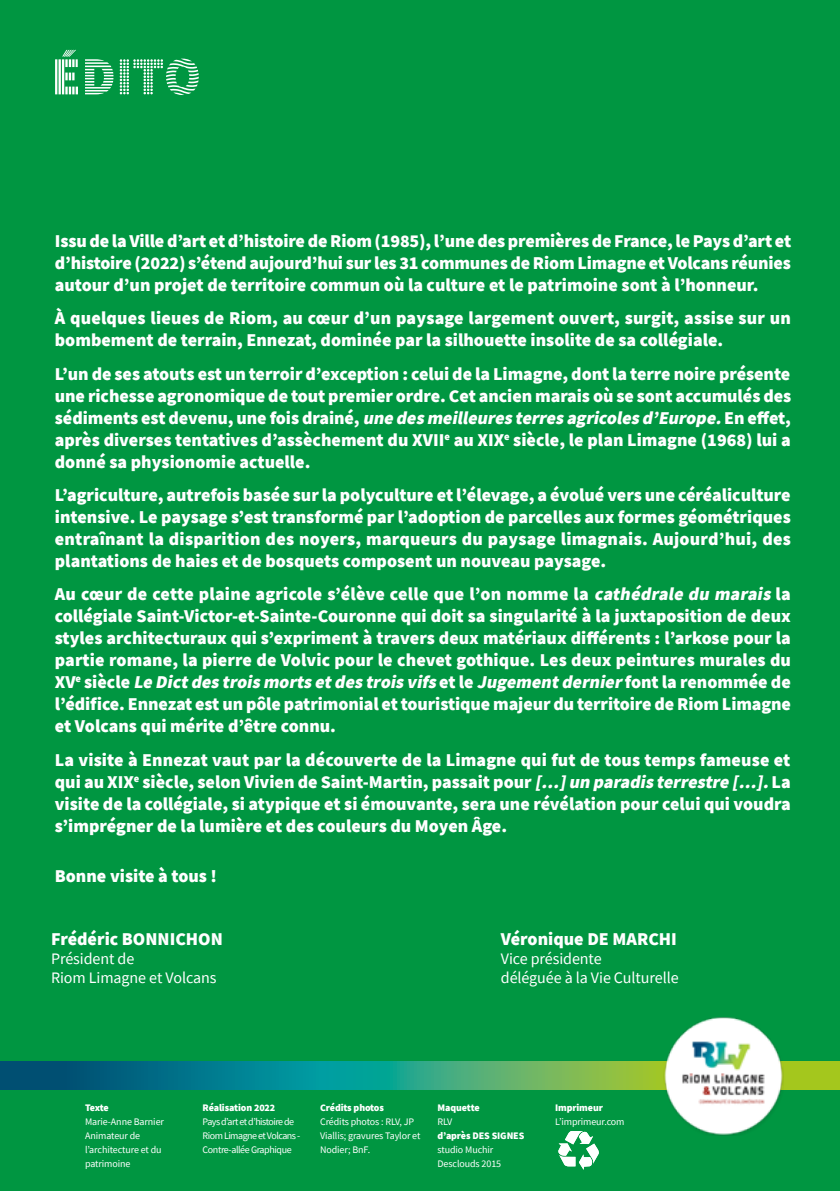
<style>
.page{position:relative;width:840px;height:1191px;background:#fff}
.page>*{position:absolute;margin:0;border:0;box-sizing:border-box;transform-origin:0 0}
.t1{font:900 54px "Source Sans Pro DISPLAYV2";color:#fff}
.t2{font:900 18px/22px "Source Sans Pro";color:#fff;text-align:justify}
.t3{font:16px/19.2px "Source Sans Pro";letter-spacing:-.005em;color:#fff}
.t4{font:10px/14px "Source Sans Pro";letter-spacing:-.01em;color:#fff}
.t5{font:900 10px "Source Sans Pro";letter-spacing:-.01em;color:#fff}
.t6{font:10px/14px "Source Sans Pro";letter-spacing:-.05em;color:#fff}
.s1{font-style:italic}
</style>
<div class="page">
<div style="left:0;top:0;width:839px;height:1191px;background:#009641"></div>
<svg style="left:0;top:1061px;width:839px;height:28px"></svg>
<img style="left:662px;top:1017px;width:121px;height:118px">
<svg style="left:558px;top:1131px;width:40px;height:38px"></svg>
<h1 class="t1" style="left:51px;top:48px;width:151px">ÉDITO</h1>
<p class="t2" style="left:55px;top:230px;width:737px">Issu de la Ville d’art et d’histoire de Riom (1985), l’une des premières de France, le Pays d’art et d’histoire (2022) s’étend aujourd’hui sur les 31 communes de Riom Limagne et Volcans réunies autour d’un projet de territoire commun où la culture et le patrimoine sont à l’honneur.</p>
<p class="t2" style="left:55px;top:307px;width:737px">À quelques lieues de Riom, au cœur d’un paysage largement ouvert, surgit, assise sur un bombement de terrain, Ennezat, dominée par la silhouette insolite de sa collégiale.</p>
<p class="t2" style="left:55px;top:362px;width:737px">L’un de ses atouts est un terroir d’exception : celui de la Limagne, dont la terre noire présente une richesse agronomique de tout premier ordre. Cet ancien marais où se sont accumulés des s é d i m e n ts e st d eve n u , u n e fo i s d ra i n é , <span class="s1">une desmeilleuresterresagricolesd’Europe.</span>E n e ffet , après diverses tentatives d’assèchement du XVII<sup>e</sup> au XIX<sup>e</sup> siècle, le plan Limagne (1968) lui a donné sa physionomie actuelle.</p>
<p class="t2" style="left:55px;top:484px;width:737px">L’agriculture, autrefois basée sur la polyculture et l’élevage, a évolué vers une céréaliculture intensive. Le paysage s’est transformé par l’adoption de parcelles aux formes géométriques entraînant la disparition des noyers, marqueurs du paysage limagnais. Aujourd’hui, des plantations de haies et de bosquets composent un nouveau paysage.</p>
<p class="t2" style="left:55px;top:583px;width:737px">Au cœur de cette plaine agricole s’élève celle que l’on nomme la <span class="s1">cathédrale du marais</span> la collégiale Saint-Victor-et-Sainte-Couronne qui doit sa singularité à la juxtaposition de deux styles architecturaux qui s’expriment à travers deux matériaux différents : l’arkose pour la partie romane, la pierre de Volvic pour le chevet gothique. Les deux peintures murales du XV<sup>e</sup> s i è c l e <span class="s1">Le Dictdes trois morts etdes trois vifs</span> e t l e <span class="s1">Jugementdernier</span>fo n t l a r e n o m m é e d e l’édifice. Ennezat est un pôle patrimonial et touristique majeur du territoire de Riom Limagne et Volcans qui mérite d’être connu.</p>
<p class="t2" style="left:55px;top:748px;width:737px">La visite à Ennezat vaut par la découverte de la Limagne qui fut de tous temps fameuse et qui au XIX<sup>e</sup> siècle, selon Vivien de Saint-Martin, passait pour <span class="s1">[…]un paradis terrestre […].</span>La visite de la collégiale, si atypique et si émouvante, sera une révélation pour celui qui voudra s’imprégner de la lumière et des couleurs du Moyen Âge.</p>
<p class="t2" style="left:55px;top:865px;width:164px">Bonne visite à tous !</p>
<p class="t2" style="left:51px;top:927px;width:173px">Frédéric BONNICHON</p>
<p class="t3" style="left:51px;top:949px;width:167px">Président de<br>Riom Limagne et Volcans</p>
<p class="t2" style="left:500px;top:927px;width:177px">Véronique DE MARCHI</p>
<p class="t3" style="left:500px;top:949px;width:179px">Vice présidente<br>déléguée à la Vie Culturelle</p>
<p class="t5" style="left:85px;top:1100px;width:25px">Texte</p>
<p class="t4" style="left:85px;top:1114px;width:80px">Marie-Anne Barnier<br>Animateur de l’architecture et du patrimoine</p>
<p class="t5" style="left:202px;top:1100px;width:74px">Réalisation 2022</p>
<p class="t6" style="left:202px;top:1114px;width:99px">Pays d’art et d’histoire de<br>Riom Limagne et Volcans -<br>Contre-allée Graphique</p>
<p class="t5" style="left:320px;top:1100px;width:65px">Crédits photos</p>
<p class="t4" style="left:320px;top:1114px;width:102px">Crédits photos : RLV, JP<br>Viallis; gravures Taylor et<br>Nodier; BnF.</p>
<p class="t5" style="left:437px;top:1100px;width:44px">Maquette</p>
<p class="t4" style="left:437px;top:1114px;width:16px">RLV</p>
<p class="t5" style="left:437px;top:1128px;width:88px">d’après DES SIGNES</p>
<p class="t4" style="left:437px;top:1142px;width:65px">studio Muchir<br>Desclouds 2015</p>
<p class="t5" style="left:554px;top:1100px;width:49px">Imprimeur</p>
<p class="t4" style="left:554px;top:1114px;width:71px">L’imprimeur.com</p>
</div>
